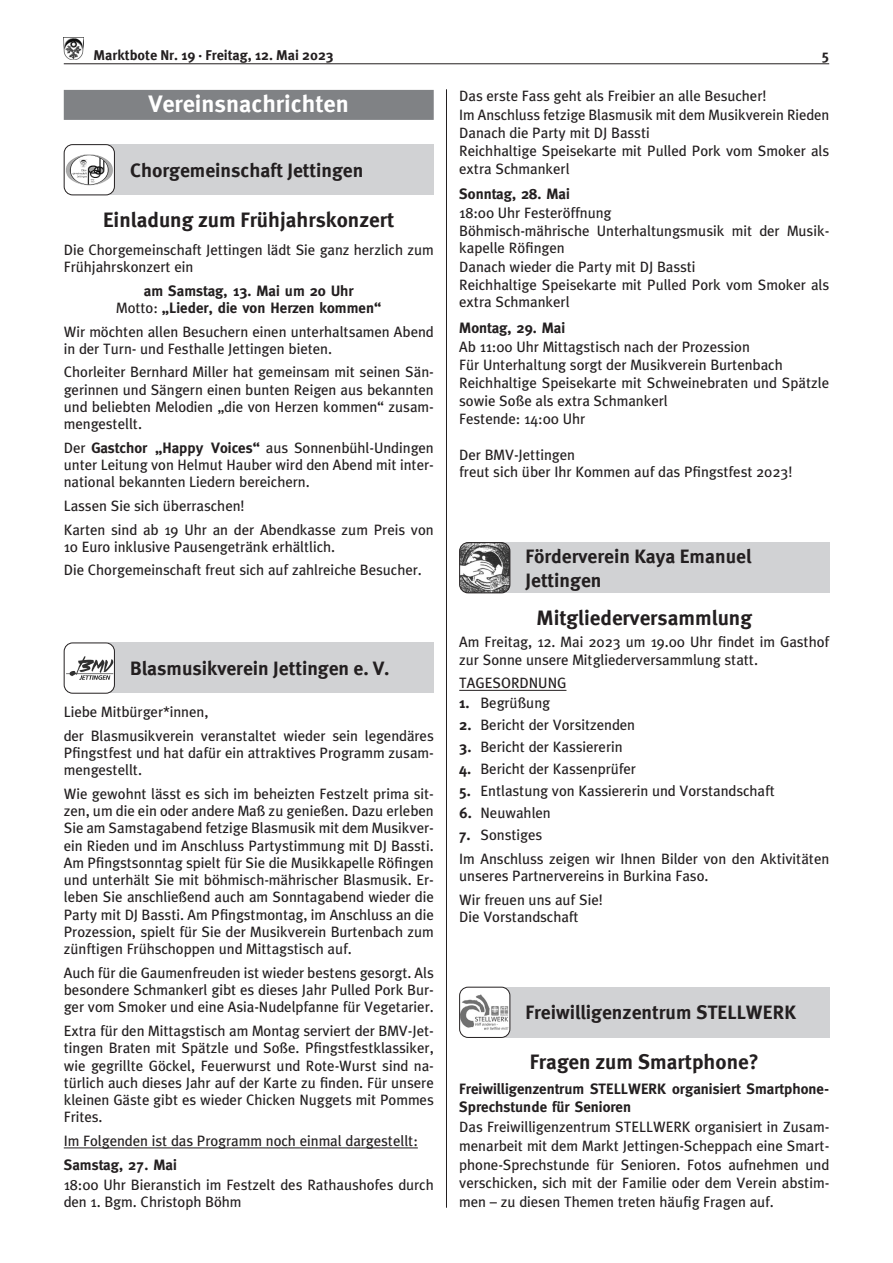
<style>
.page{position:relative;width:893px;height:1263px;background:#fff}
.page>*{position:absolute;margin:0;border:0;box-sizing:border-box;transform-origin:0 0}
.t1{font:700 24px "Meta";color:#fff}
.t2{font:700 21px "Meta";color:#231f20}
.t3{font:700 19.5px/23.4px "Meta";color:#231f20}
.t4{font:15px/17.2px "Meta";color:#231f20}
.t5{font:700 15px/17.2px "Meta";color:#231f20;text-align:center}
.t6{font:700 14.25px "Meta";color:#231f20}
.s1{font-weight:400}
.s2{font-weight:700}
</style>
<div class="page">
<img style="left:64px;top:37px;width:19px;height:23px">
<hr style="left:64px;top:63px;width:765px;height:1px;background:#231f20">
<div style="left:64px;top:90px;width:370px;height:30px;background:#808285"></div>
<hr style="left:64px;top:1148px;width:354px;height:1px;background:#231f20">
<div style="left:109px;top:144px;width:325px;height:51px;background:#d1d2d4"></div>
<div style="left:64px;top:145px;width:50px;height:50px;background:#fff;border-radius:9px"></div>
<img style="left:64px;top:154px;width:49px;height:36px">
<div style="left:64px;top:144px;width:51px;height:51px;border:1px solid #231f20;border-radius:9px"></div>
<div style="left:109px;top:642px;width:325px;height:51px;background:#d1d2d4"></div>
<div style="left:64px;top:643px;width:50px;height:50px;background:#fff;border-radius:9px"></div>
<img style="left:66px;top:656px;width:47px;height:24px">
<div style="left:64px;top:642px;width:51px;height:52px;border:1px solid #231f20;border-radius:9px"></div>
<hr style="left:459px;top:690px;width:107px;height:1px;background:#231f20">
<div style="left:504px;top:542px;width:326px;height:51px;background:#d1d2d4"></div>
<img style="left:460px;top:543px;width:50px;height:50px">
<div style="left:459px;top:542px;width:51px;height:51px;border:1px solid #231f20;border-radius:9px"></div>
<div style="left:504px;top:987px;width:326px;height:50px;background:#d1d2d4"></div>
<div style="left:460px;top:987px;width:50px;height:50px;background:#fff;border-radius:9px"></div>
<img style="left:461px;top:994px;width:47px;height:36px">
<div style="left:459px;top:987px;width:51px;height:51px;border:1px solid #231f20;border-radius:9px"></div>
<hr style="left:446px;top:89px;width:1px;height:1119px;background:#231f20">
<p class="t6" style="left:94px;top:46px;width:242px">Marktbote Nr. 19 · Freitag, 12. Mai 2023</p>
<p class="t6" style="left:822px;top:46px;width:9px">5</p>
<h1 class="t1" style="left:149px;top:89px;width:201px">Vereinsnachrichten</h1>
<p class="t4" style="left:459px;top:87px;width:371px;line-height:18.1px">Das erste Fass geht als Freibier an alle Besucher!<br>Im Anschluss fetzige Blasmusik mit dem Musikverein Rieden Danach die Party mit DJ Bassti<br>Reichhaltige Speisekarte mit Pulled Pork vom Smoker als extra Schmankerl</p>
<p class="t5" style="left:459px;top:185px;width:112px">Sonntag, 28. Mai</p>
<p class="t4" style="left:459px;top:203px;width:371px;line-height:18px">18:00 Uhr Festeröffnung<br>Böhmisch-mährische Unterhaltungsmusik mit der Musik&shy;kapelle Röfingen<br>Danach wieder die Party mit DJ Bassti<br>Reichhaltige Speisekarte mit Pulled Pork vom Smoker als extra Schmankerl</p>
<p class="t5" style="left:459px;top:319px;width:107px">Montag, 29. Mai</p>
<p class="t4" style="left:459px;top:337px;width:371px;line-height:18.1px">Ab 11:00 Uhr Mittagstisch nach der Prozession<br>Für Unterhaltung sorgt der Musikverein Burtenbach Reichhaltige Speisekarte mit Schweinebraten und Spätzle sowie Soße als extra Schmankerl<br>Festende: 14:00 Uhr</p>
<p class="t4" style="left:459px;top:446px;width:335px">Der BMV-Jettingen<br>freut sich über Ihr Kommen auf das Pfingstfest 2023!</p>
<h3 class="t3" style="left:130px;top:158px;width:235px">Chorgemeinschaft Jettingen</h3>
<h2 class="t2" style="left:103px;top:207px;width:292px">Einladung zum Frühjahrskonzert</h2>
<p class="t4" style="left:64px;top:241px;width:371px">Die Chorgemeinschaft Jettingen lädt Sie ganz herzlich zum<br>Frühjahrskonzert ein</p>
<p class="t5" style="left:116px;top:282px;width:267px">am Samstag, 13. Mai um 20 Uhr<br><span class="s1">Motto:</span> „Lieder, die von Herzen kommen“</p>
<p class="t4" style="left:64px;top:322px;width:371px">Wir möchten allen Besuchern einen unterhaltsamen Abend in der Turn- und Festhalle Jettingen bieten.</p>
<p class="t4" style="left:64px;top:363px;width:371px;text-align:justify">Chorleiter Bernhard Miller hat gemeinsam mit seinen Sän&shy;gerinnen und Sängern einen bunten Reigen aus bekannten und beliebten Melodien „die von Herzen kommen“ zusam&shy;mengestellt.</p>
<p class="t4" style="left:64px;top:439px;width:371px;text-align:justify">Der <span class="s2">Gastchor „Happy Voices“</span> aus Sonnenbühl-Undingen unter Leitung von Helmut Hauber wird den Abend mit inter&shy;national bekannten Liedern bereichern.</p>
<p class="t4" style="left:64px;top:494px;width:371px;line-height:23.7px">Lassen Sie sich überraschen!<br>Karten sind ab 19 Uhr an der Abendkasse zum Preis von</p>
<p class="t4" style="left:64px;top:535px;width:360px;line-height:23.7px">10 Euro inklusive Pausengetränk erhältlich.<br>Die Chorgemeinschaft freut sich auf zahlreiche Besucher.</p>
<h3 class="t3" style="left:525px;top:544px;width:227px">Förderverein Kaya Emanuel<br>Jettingen</h3>
<h2 class="t2" style="left:536px;top:605px;width:217px">Mitgliederversammlung</h2>
<p class="t4" style="left:459px;top:633px;width:371px">Am Freitag, 12. Mai 2023 um 19.00 Uhr findet im Gasthof zur Sonne unsere Mitgliederversammlung statt.</p>
<p class="t4" style="left:459px;top:674px;width:109px">TAGESORDNUNG</p>
<p class="t4" style="left:459px;top:694px;width:92px"><span class="s2">1.</span> Begrüßung</p>
<p class="t4" style="left:459px;top:716px;width:177px"><span class="s2">2.</span> Bericht der Vorsitzenden</p>
<p class="t4" style="left:459px;top:738px;width:165px"><span class="s2">3.</span> Bericht der Kassiererin</p>
<p class="t4" style="left:459px;top:760px;width:178px"><span class="s2">4.</span> Bericht der Kassenprüfer</p>
<p class="t4" style="left:459px;top:782px;width:317px"><span class="s2">5.</span> Entlastung von Kassiererin und Vorstandschaft</p>
<p class="t4" style="left:459px;top:804px;width:93px"><span class="s2">6.</span> Neuwahlen</p>
<p class="t4" style="left:459px;top:823px;width:371px;line-height:23.7px"><span class="s2">7.</span> Sonstiges<br>Im Anschluss zeigen wir Ihnen Bilder von den Aktivitäten</p>
<p class="t4" style="left:459px;top:864px;width:251px;line-height:23.7px">unseres Partnervereins in Burkina Faso.<br>Wir freuen uns auf Sie!</p>
<p class="t4" style="left:459px;top:908px;width:121px">Die Vorstandschaft</p>
<h3 class="t3" style="left:130px;top:656px;width:261px">Blasmusikverein Jettingen e. V.</h3>
<p class="t4" style="left:64px;top:700px;width:371px;line-height:23.7px">Liebe Mitbürger*innen,<br>der Blasmusikverein veranstaltet wieder sein legendäres</p>
<p class="t4" style="left:64px;top:744px;width:371px">Pfingstfest und hat dafür ein attraktives Programm zusam&shy;mengestellt.</p>
<p class="t4" style="left:64px;top:785px;width:371px;text-align:justify">Wie gewohnt lässt es sich im beheizten Festzelt prima sit&shy;zen, um die ein oder andere Maß zu genießen. Dazu erleben Sie am Samstagabend fetzige Blasmusik mit dem Musikver&shy;ein Rieden und im Anschluss Partystimmung mit DJ Bassti.<br>Am Pfingstsonntag spielt für Sie die Musikkapelle Röfingen und unterhält Sie mit böhmisch-mährischer Blasmusik. Er&shy;leben Sie anschließend auch am Sonntagabend wieder die Party mit DJ Bassti. Am Pfingstmontag, im Anschluss an die Prozession, spielt für Sie der Musikverein Burtenbach zum zünftigen Frühschoppen und Mittagstisch auf.</p>
<p class="t4" style="left:64px;top:964px;width:371px;text-align:justify">Auch für die Gaumenfreuden ist wieder bestens gesorgt. Als besondere Schmankerl gibt es dieses Jahr Pulled Pork Bur&shy;ger vom Smoker und eine Asia-Nudelpfanne für Vegetarier.</p>
<p class="t4" style="left:64px;top:1022px;width:371px;text-align:justify">Extra für den Mittagstisch am Montag serviert der BMV-Jet&shy;tingen Braten mit Spätzle und Soße. Pfingstfestklassiker, wie gegrillte Göckel, Feuerwurst und Rote-Wurst sind na&shy;türlich auch dieses Jahr auf der Karte zu finden. Für unsere kleinen Gäste gibt es wieder Chicken Nuggets mit Pommes Frites.</p>
<p class="t4" style="left:64px;top:1132px;width:356px">Im Folgenden ist das Programm noch einmal dargestellt:</p>
<p class="t5" style="left:64px;top:1155px;width:114px">Samstag, 27. Mai</p>
<p class="t4" style="left:64px;top:1176px;width:371px">18:00 Uhr Bieranstich im Festzelt des Rathaushofes durch den 1. Bgm. Christoph Böhm</p>
<h3 class="t3" style="left:525px;top:1001px;width:272px">Freiwilligenzentrum STELLWERK</h3>
<h2 class="t2" style="left:530px;top:1049px;width:230px">Fragen zum Smartphone?</h2>
<p class="t5" style="left:459px;top:1079px;width:371px;line-height:18.8px;text-align:left">Freiwilligenzentrum STELLWERK organisiert Smartphone-<br>Sprechstunde für Senioren</p>
<p class="t4" style="left:459px;top:1117px;width:371px;line-height:18.8px;text-align:justify">Das Freiwilligenzentrum STELLWERK organisiert in Zusam&shy;menarbeit mit dem Markt Jettingen-Scheppach eine Smart&shy;phone-Sprechstunde für Senioren. Fotos aufnehmen und verschicken, sich mit der Familie oder dem Verein abstim&shy;men – zu diesen Themen treten häufig Fragen auf.</p>
</div>
